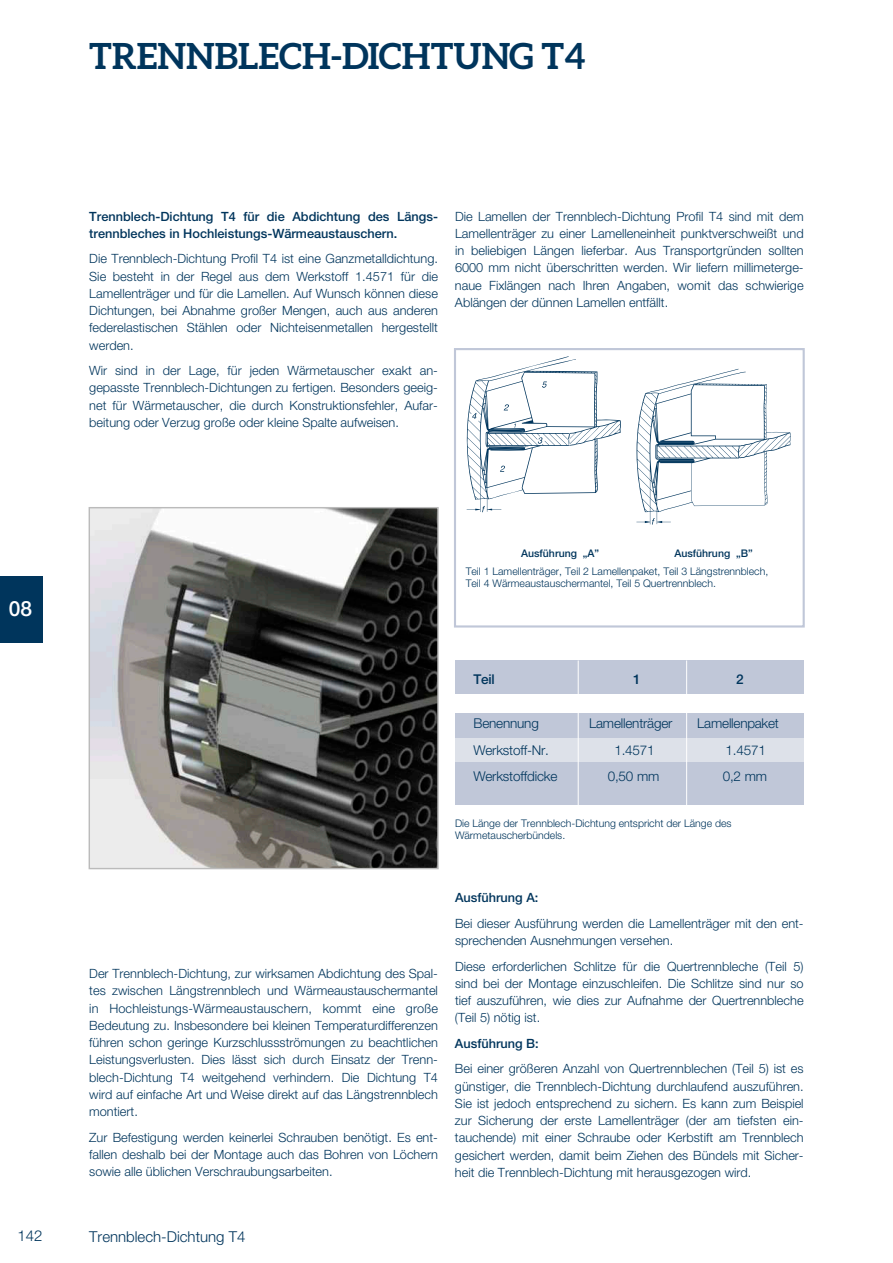
<style>
.page{position:relative;width:893px;height:1263px;background:#fff}
.page>*{position:absolute;margin:0;border:0;box-sizing:border-box;transform-origin:0 0}
.t1{font:700 36px "Aleo";color:#00355c}
.t2{font:700 21px "Helvetica Neue LT Pro";color:#fff}
.t3{font:15px "Helvetica Neue LT Pro";color:#00355c}
.t4{font:13.5px "Helvetica Neue LT Pro";letter-spacing:-.015em;color:#00355c}
.t5{font:700 13.5px "Helvetica Neue LT Pro";color:#00355c}
.t6{font:12.75px/17.2px "Helvetica Neue LT Pro";color:#00355c;text-align:justify}
.t7{font:700 12.75px/17.2px "Helvetica Neue LT Pro";color:#00355c}
.t8{font:10.5px/12.6px "Helvetica Neue LT Pro";color:#00355c}
.t9{font:700 10.5px "Helvetica Neue LT Pro";color:#00355c}
</style>
<div class="page">
<div style="left:455px;top:660px;width:349px;height:145px;background:#c0c7d8"></div>
<div style="left:455px;top:694px;width:349px;height:18px;background:#fff"></div>
<div style="left:455px;top:739px;width:349px;height:23px;background:#dde1e9"></div>
<svg style="left:454px;top:348px;width:351px;height:280px"></svg>
<img style="left:91px;top:509px;width:346px;height:358px">
<div style="left:89px;top:507px;width:350px;height:362px;border:1px solid #bbb"></div>
<div style="left:0;top:576px;width:43px;height:67px;background:#00355c"></div>
<hr style="left:578px;top:660px;width:1px;height:145px;background:#fff">
<hr style="left:686px;top:660px;width:1px;height:145px;background:#fff">
<svg style="left:636px;top:369px;width:155px;height:156px"></svg>
<svg style="left:465px;top:356px;width:156px;height:156px"></svg>
<h1 class="t1" style="left:89px;top:40px;width:498px">TRENNBLECH-DICHTUNG T4</h1>
<p class="t7" style="left:89px;top:209px;width:350px">Trennblech-Dichtung T4 für die Abdichtung des Längs&shy;trennbleches in Hochleistungs-Wärmeaustauschern.</p>
<p class="t6" style="left:89px;top:252px;width:350px">Die Trennblech-Dichtung Profil T4 ist eine Ganzmetalldichtung.<br>Sie besteht in der Regel aus dem Werkstoff 1.4571 für die Lamellenträger und für die Lamellen. Auf Wunsch können diese Dichtungen, bei Abnahme großer Mengen, auch aus anderen federelastischen Stählen oder Nichteisenmetallen hergestellt werden.</p>
<p class="t6" style="left:89px;top:364px;width:350px">Wir sind in der Lage, für jeden Wärmetauscher exakt an&shy;gepasste Trennblech-Dichtungen zu fertigen. Besonders geeig&shy;net für Wärmetauscher, die durch Konstruktionsfehler, Aufar&shy;beitung oder Verzug große oder kleine Spalte aufweisen.</p>
<p class="t6" style="left:455px;top:209px;width:350px">Die Lamellen der Trennblech-Dichtung Profil T4 sind mit dem Lamellenträger zu einer Lamelleneinheit punktverschweißt und in beliebigen Längen lieferbar. Aus Transportgründen sollten 6000 mm nicht überschritten werden. Wir liefern millimeterge&shy;naue Fixlängen nach Ihren Angaben, womit das schwierige Ablängen der dünnen Lamellen entfällt.</p>
<h2 class="t2" style="left:9px;top:601px;width:25px">08</h2>
<p class="t9" style="left:521px;top:550px;width:79px">Ausführung „A”</p>
<p class="t9" style="left:674px;top:550px;width:80px">Ausführung „B”</p>
<p class="t8" style="left:466px;top:566px;width:304px">Teil 1 Lamellenträger, Teil 2 Lamellenpaket, Teil 3 Längstrennblech,<br>Teil 4 Wärmeaustauschermantel, Teil 5 Quertrennblech.</p>
<p class="t5" style="left:474px;top:674px;width:23px">Teil</p>
<p class="t5" style="left:633px;top:674px;width:9px">1</p>
<p class="t5" style="left:736px;top:674px;width:9px">2</p>
<p class="t4" style="left:474px;top:719px;width:67px">Benennung</p>
<p class="t4" style="left:589px;top:719px;width:85px">Lamellenträger</p>
<p class="t4" style="left:697px;top:719px;width:83px">Lamellenpaket</p>
<p class="t4" style="left:474px;top:745px;width:77px">Werkstoff-Nr.</p>
<p class="t4" style="left:614px;top:745px;width:42px">1.4571</p>
<p class="t4" style="left:726px;top:745px;width:42px">1.4571</p>
<p class="t4" style="left:474px;top:772px;width:85px">Werkstoffdicke</p>
<p class="t4" style="left:608px;top:772px;width:53px">0,50 mm</p>
<p class="t4" style="left:723px;top:772px;width:46px">0,2 mm</p>
<p class="t8" style="left:455px;top:818px;width:278px;line-height:12px">Die Länge der Trennblech-Dichtung entspricht der Länge des<br>Wärmetauscherbündels.</p>
<p class="t6" style="left:89px;top:967px;width:350px">Der Trennblech-Dichtung, zur wirksamen Abdichtung des Spal&shy;tes zwischen Längstrennblech und Wärmeaustauschermantel in Hochleistungs-Wärmeaustauschern, kommt eine große Bedeutung zu. Insbesondere bei kleinen Temperaturdifferenzen führen schon geringe Kurzschlussströmungen zu beachtlichen Leistungsverlusten. Dies lässt sich durch Einsatz der Trenn&shy;blech-Dichtung T4 weitgehend verhindern. Die Dichtung T4 wird auf einfache Art und Weise direkt auf das Längstrennblech montiert.</p>
<p class="t6" style="left:89px;top:1130px;width:350px">Zur Befestigung werden keinerlei Schrauben benötigt. Es ent&shy;fallen deshalb bei der Montage auch das Bohren von Löchern sowie alle üblichen Verschraubungsarbeiten.</p>
<p class="t7" style="left:455px;top:891px;width:85px">Ausführung A:</p>
<p class="t6" style="left:455px;top:916px;width:350px">Bei dieser Ausführung werden die Lamellenträger mit den ent&shy;sprechenden Ausnehmungen versehen.</p>
<p class="t6" style="left:455px;top:959px;width:350px">Diese erforderlichen Schlitze für die Quertrennbleche (Teil 5) sind bei der Montage einzuschleifen. Die Schlitze sind nur so tief auszuführen, wie dies zur Aufnahme der Quertrennbleche (Teil 5) nötig ist.</p>
<p class="t7" style="left:455px;top:1036px;width:85px">Ausführung B:</p>
<p class="t6" style="left:455px;top:1062px;width:350px">Bei einer größeren Anzahl von Quertrennblechen (Teil 5) ist es günstiger, die Trennblech-Dichtung durchlaufend auszuführen.<br>Sie ist jedoch entsprechend zu sichern. Es kann zum Beispiel zur Sicherung der erste Lamellenträger (der am tiefsten ein&shy;tauchende) mit einer Schraube oder Kerbstift am Trennblech gesichert werden, damit beim Ziehen des Bündels mit Sicher&shy;heit die Trennblech-Dichtung mit herausgezogen wird.</p>
<p class="t3" style="left:17px;top:1231px;width:27px">142</p>
<p class="t3" style="left:89px;top:1231px;width:158px">Trennblech-Dichtung T4</p>
</div>
